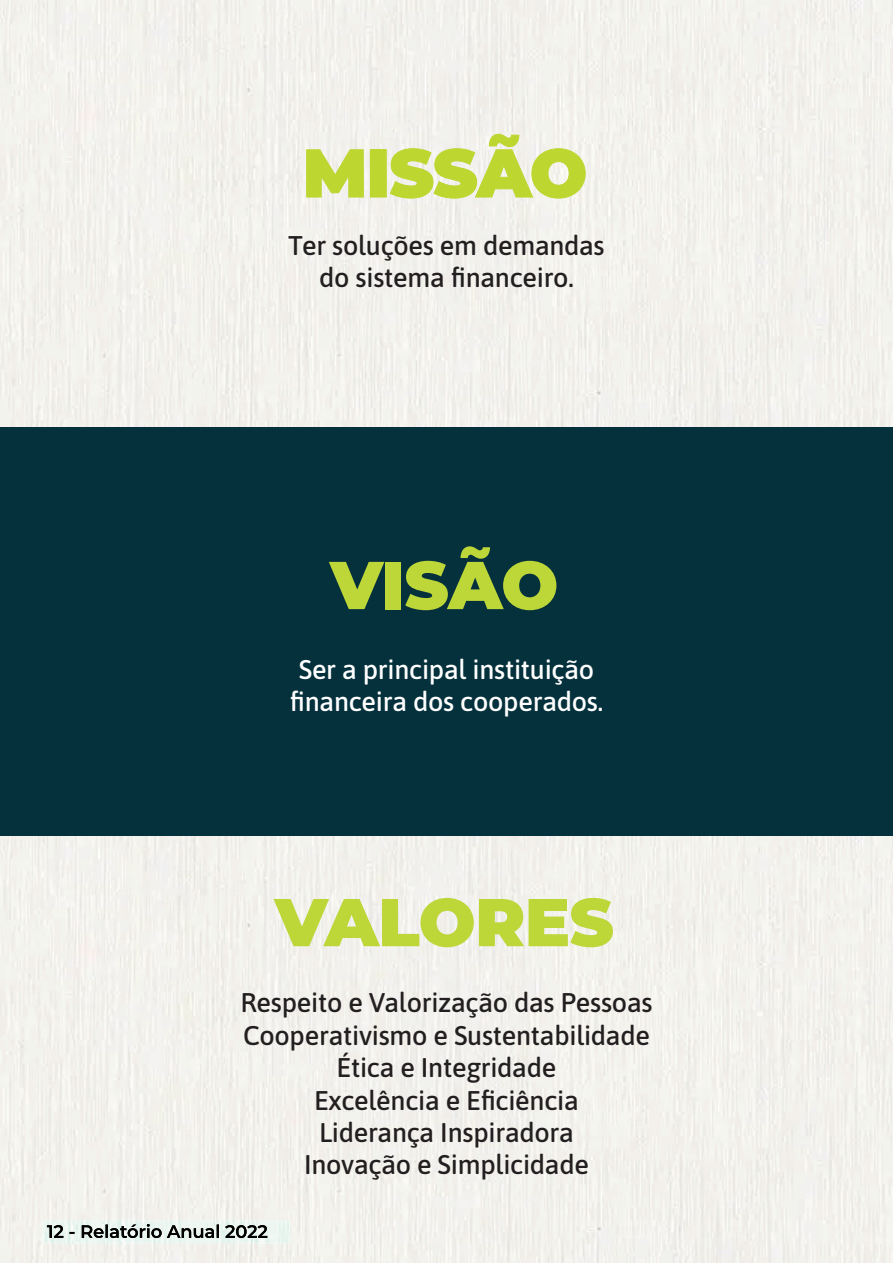
<style>
.page{position:relative;width:893px;height:1263px;background:#fff}
.page>*{position:absolute;margin:0;border:0;box-sizing:border-box;transform-origin:0 0}
.t1{font:900 67.5px "Montserrat";letter-spacing:-.01em;color:#bdd638}
.t2{font:900 67.5px "Montserrat";letter-spacing:-.01em;color:#bed630}
.t3{font:500 27px/32.4px "Asap";letter-spacing:-.01em;color:#231f20;text-align:center}
.t4{font:500 27px/32.4px "Asap";letter-spacing:-.01em;color:#fff;text-align:center}
</style>
<div class="page">
<img style="left:0;top:0;width:893px;height:1263px">
<svg style="left:306px;top:149px;width:58px;height:49px"></svg>
<div style="left:370px;top:150px;width:16px;height:47px;border:1px solid #bed630"></div>
<svg style="left:390px;top:133px;width:196px;height:66px"></svg>
<img style="left:43px;top:1220px;width:247px;height:23px">
<img style="left:47px;top:1224px;width:173px;height:14px">
<img style="left:225px;top:1225px;width:42px;height:13px">
<h1 class="t2" style="left:303px;top:122px;width:286px">MISSÃO</h1>
<p class="t3" style="left:288px;top:228px;width:318px">Ter soluções em demandas do sistema financeiro.</p>
<h1 class="t1" style="left:330px;top:534px;width:230px">VISÃO</h1>
<p class="t4" style="left:290px;top:651px;width:315px">Ser a principal instituição financeira dos cooperados.</p>
<h1 class="t1" style="left:275px;top:871px;width:340px">VALORES</h1>
<p class="t3" style="left:240px;top:985px;width:414px">Respeito e Valorização das Pessoas<br>Cooperativismo e Sustentabilidade<br>Ética e Integridade<br>Excelência e Eficiência<br>Liderança Inspiradora<br>Inovação e Simplicidade</p>
</div>
